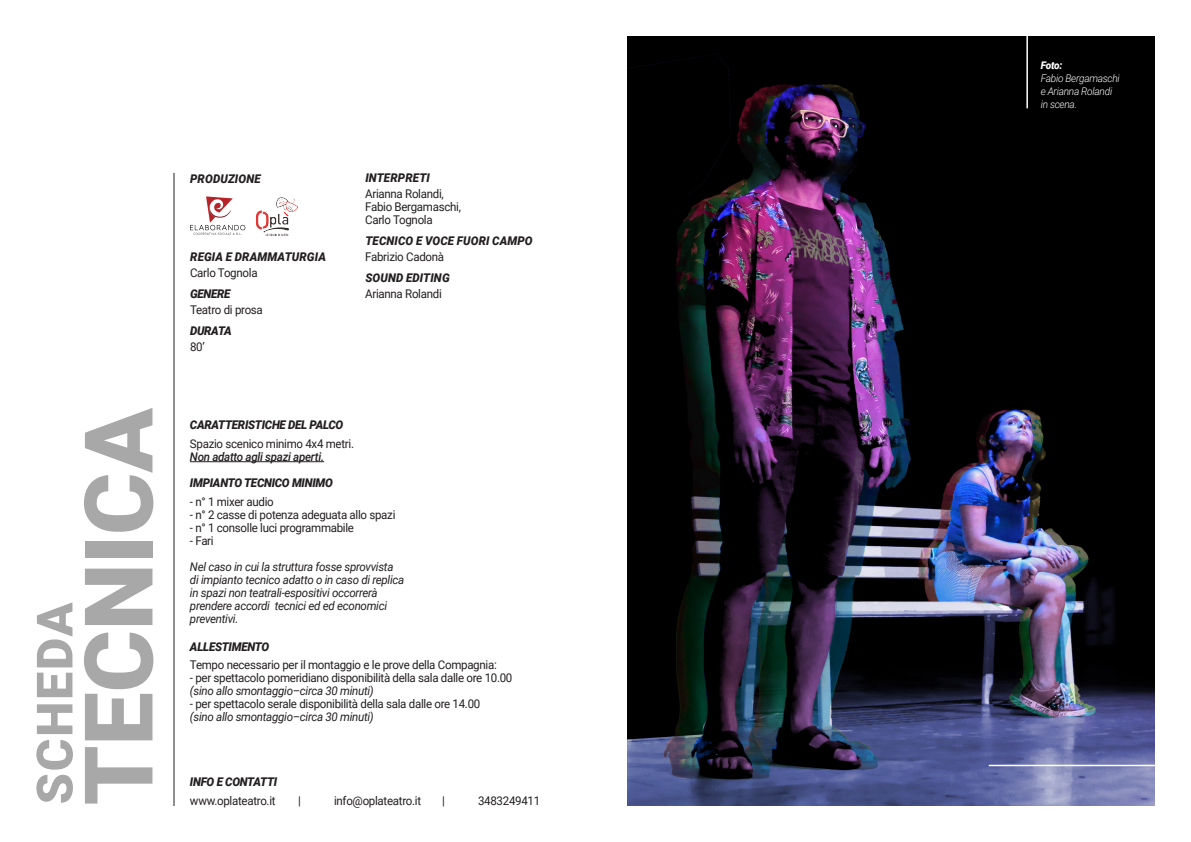
<style>
.page{position:relative;width:1191px;height:842px;background:#fff}
.page>*{position:absolute;margin:0;border:0;box-sizing:border-box;transform-origin:0 0}
.t1{font:900 95px "Roboto";color:#a8a8a8}
.t2{font:900 50px "Roboto";letter-spacing:.035em;color:#a8a8a8}
.t3{font:12px "Roboto";letter-spacing:-.025em;color:#231f20;scale:.96 1}
.t4{font:italic 12px "Roboto";letter-spacing:-.025em;color:#231f20;scale:.96 1}
.t5{font:italic 900 12px "Roboto";letter-spacing:-.025em;color:#231f20;scale:.96 1}
.t6{font:italic 900 12px "Roboto";letter-spacing:.01em;color:#231f20;scale:.96 1}
.t7{font:italic 500 12px "Roboto";letter-spacing:-.025em;color:#231f20;scale:.96 1}
.t8{font:italic 300 10.5px "Roboto";letter-spacing:-.025em;color:#fff;scale:.96 1}
.t9{font:italic 900 10.5px "Roboto";color:#fff;scale:.96 1}
</style>
<div class="page">
<img style="left:627px;top:37px;width:528px;height:768px">
<hr style="left:190px;top:461px;width:134px;height:1px;background:#231f20">
<hr style="left:1026px;top:0;width:2px;height:108px;background:#fff">
<img style="left:256px;top:197px;width:42px;height:39px">
<svg style="left:190px;top:197px;width:55px;height:38px"></svg>
<hr style="left:173px;top:173px;width:1px;height:633px;background:#231f20">
<hr style="left:988px;top:765px;width:203px;height:1px;background:#fff">
<p class="t2" style="left:20px;top:804px;width:203px;rotate:-90deg">SCHEDA</p>
<p class="t1" style="left:52px;top:805px;width:399px;rotate:-90deg">TECNICA</p>
<p class="t6" style="left:190px;top:170px;width:75px">PRODUZIONE</p>
<p class="t6" style="left:190px;top:249px;width:143px">REGIA E DRAMMATURGIA</p>
<p class="t3" style="left:190px;top:265px;width:72px">Carlo Tognola</p>
<p class="t5" style="left:190px;top:286px;width:44px">GENERE</p>
<p class="t3" style="left:190px;top:302px;width:77px">Teatro di prosa</p>
<p class="t5" style="left:190px;top:323px;width:45px">DURATA</p>
<p class="t3" style="left:190px;top:339px;width:17px">80’</p>
<p class="t6" style="left:365px;top:169px;width:69px">INTERPRETI</p>
<p class="t3" style="left:365px;top:185px;width:83px">Arianna Rolandi,</p>
<p class="t3" style="left:365px;top:198px;width:101px">Fabio Bergamaschi,</p>
<p class="t3" style="left:365px;top:211px;width:72px">Carlo Tognola</p>
<p class="t6" style="left:365px;top:232px;width:176px">TECNICO E VOCE FUORI CAMPO</p>
<p class="t3" style="left:365px;top:248px;width:84px">Fabrizio Cadonà</p>
<p class="t6" style="left:365px;top:269px;width:89px">SOUND EDITING</p>
<p class="t3" style="left:365px;top:285px;width:81px">Arianna Rolandi</p>
<p class="t5" style="left:190px;top:416px;width:161px">CARATTERISTICHE DEL PALCO</p>
<p class="t3" style="left:190px;top:435px;width:172px">Spazio scenico minimo 4x4 metri.</p>
<p class="t7" style="left:190px;top:448px;width:141px">Non adatto agli spazi aperti.</p>
<p class="t5" style="left:190px;top:474px;width:150px">IMPIANTO TECNICO MINIMO</p>
<p class="t3" style="left:190px;top:493px;width:89px">- n° 1 mixer audio</p>
<p class="t3" style="left:190px;top:506px;width:216px">- n° 2 casse di potenza adeguata allo spazi</p>
<p class="t3" style="left:190px;top:519px;width:172px">- n° 1 consolle luci programmabile</p>
<p class="t3" style="left:190px;top:532px;width:26px">- Fari</p>
<p class="t4" style="left:190px;top:558px;width:213px">Nel caso in cui la struttura fosse sprovvista</p>
<p class="t4" style="left:190px;top:571px;width:225px">di impianto tecnico adatto o in caso di replica</p>
<p class="t4" style="left:190px;top:584px;width:197px">in spazi non teatrali-espositivi occorrerà</p>
<p class="t4" style="left:190px;top:597px;width:207px">prendere accordi tecnici ed ed economici</p>
<p class="t4" style="left:190px;top:610px;width:52px">preventivi.</p>
<p class="t5" style="left:190px;top:638px;width:84px">ALLESTIMENTO</p>
<p class="t3" style="left:190px;top:656px;width:321px">Tempo necessario per il montaggio e le prove della Compagnia:</p>
<p class="t3" style="left:190px;top:669px;width:337px">- per spettacolo pomeridiano disponibilità della sala dalle ore 10.00</p>
<p class="t4" style="left:190px;top:682px;width:193px">(sino allo smontaggio–circa 30 minuti)</p>
<p class="t3" style="left:190px;top:695px;width:304px">- per spettacolo serale disponibilità della sala dalle ore 14.00</p>
<p class="t4" style="left:190px;top:708px;width:193px">(sino allo smontaggio–circa 30 minuti)</p>
<p class="t5" style="left:190px;top:773px;width:92px">INFO E CONTATTI</p>
<p class="t3" style="left:190px;top:792px;width:91px">www.oplateatro.it</p>
<p class="t3" style="left:298px;top:792px;width:4px">|</p>
<p class="t3" style="left:334px;top:792px;width:92px">info@oplateatro.it</p>
<p class="t3" style="left:442px;top:792px;width:4px">|</p>
<p class="t3" style="left:478px;top:792px;width:66px">3483249411</p>
<p class="t9" style="left:1040px;top:58px;width:24px">Foto:</p>
<p class="t8" style="left:1040px;top:71px;width:84px">Fabio Bergamaschi</p>
<p class="t8" style="left:1040px;top:84px;width:76px">e Arianna Rolandi</p>
<p class="t8" style="left:1040px;top:97px;width:39px">in scena.</p>
</div>
